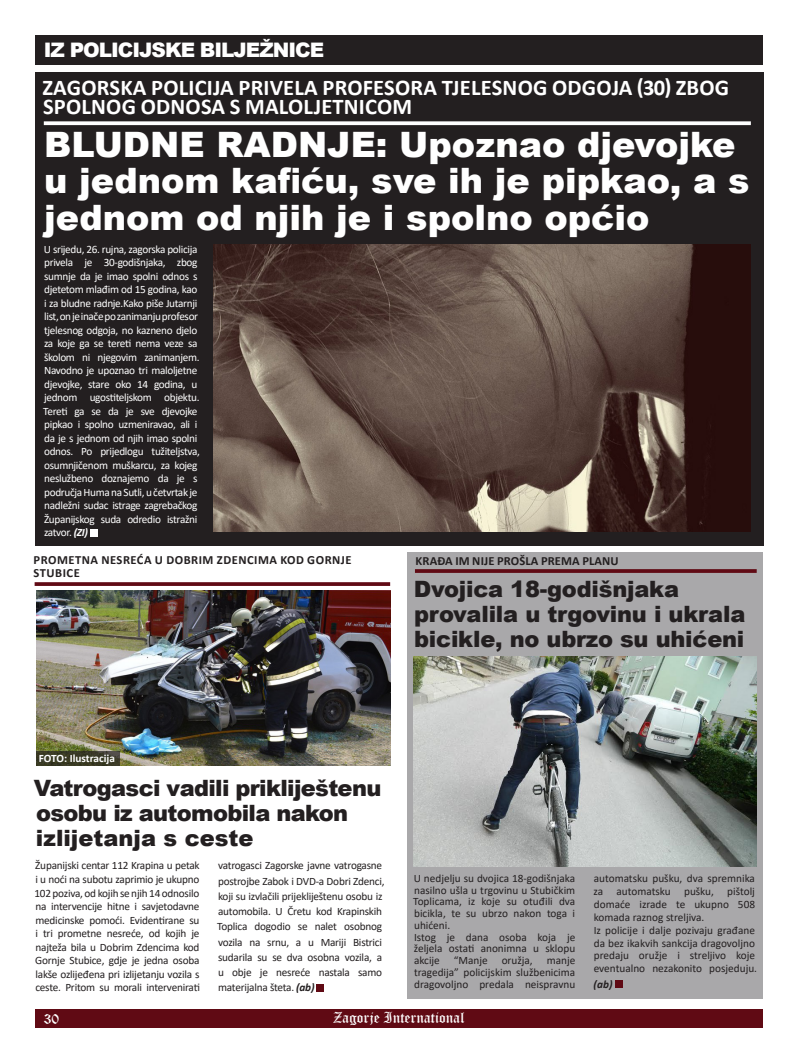
<style>
.page{position:relative;width:798px;height:1063px;background:#fff}
.page>*{position:absolute;margin:0;border:0;box-sizing:border-box;transform-origin:0 0}
.t1{font:900 35px/36.2px "Arial";color:#fff}
.t2{font:700 22.5px/18.8px "Calibri";letter-spacing:.01em;color:#fff}
.t3{font:900 22.5px/25px "Arial";letter-spacing:-.01em;color:#231f20}
.t4{font:900 22.5px/25px "Arial";letter-spacing:-.03em;color:#231f20}
.t5{font:900 20px "Arial";letter-spacing:-.05em;color:#fff}
.t6{font:15px "Old English Text";color:#fff}
.t7{font:700 12.5px/12.5px "Calibri";letter-spacing:.04em;color:#231f20}
.t8{font:700 12.5px "Calibri";letter-spacing:.01em;color:#231f20}
.t9{font:11.25px/13.5px "Calibri";letter-spacing:-.02em;color:#231f20;text-align:justify}
.t10{font:11.25px/13.5px "Calibri";letter-spacing:-.03em;color:#fff}
.t11{font:11.25px/12.9px "Calibri";color:#231f20}
.t12{font:700 11.25px "Calibri";color:#fff}
.t13{font:italic 700 11.25px "Calibri";color:#231f20}
.s1{font-weight:700;font-style:italic}
</style>
<div class="page">
<div style="left:35px;top:1009px;width:727px;height:19px;background:#600a14"></div>
<div style="left:407px;top:552px;width:355px;height:447px;background:#a9a8aa"></div>
<div style="left:35px;top:73px;width:728px;height:473px;background:#231f20"></div>
<div style="left:35px;top:35px;width:727px;height:30px;background:#231f20"></div>
<div style="left:316px;top:984px;width:7px;height:7px;background:#600a14"></div>
<svg style="left:415px;top:569px;width:341px;height:4px"></svg>
<div style="left:615px;top:980px;width:7px;height:8px;background:#600a14"></div>
<svg style="left:35px;top:582px;width:355px;height:4px"></svg>
<img style="left:36px;top:591px;width:354px;height:175px">
<svg style="left:44px;top:121px;width:706px;height:4px;background:#ebebeb"></svg>
<div style="left:90px;top:529px;width:7px;height:7px;background:#fff"></div>
<img style="left:413px;top:657px;width:343px;height:209px">
<img style="left:213px;top:244px;width:537px;height:287px">
<svg style="left:36px;top:752px;width:84px;height:14px"></svg>
<p class="t5" style="left:44px;top:36px;width:282px">IZ POLICIJSKE BILJEŽNICE</p>
<p class="t2" style="left:42px;top:78px;width:688px">ZAGORSKA POLICIJA PRIVELA PROFESORA TJELESNOG ODGOJA (30) ZBOG<br>SPOLNOG ODNOSA S MALOLJETNICOM</p>
<p class="t1" style="left:44px;top:125px;width:706px">BLUDNE RADNJE: Upoznao djevojke u jednom kafiću, sve ih je pipkao, a s jednom od njih je i spolno općio</p>
<p class="t10" style="left:43px;top:242px;width:158px">U srijedu, 26. rujna, zagorska policija privela je 30-godišnjaka, zbog sumnje da je imao spolni odnos s djetetom mlađim od 15 godina, kao i za bludne radnje.Kako piše Jutarnji list, on je inače po zanimanju profesor tjelesnog odgoja, no kazneno djelo za koje ga se tereti nema veze sa školom ni njegovim zanimanjem.<br>Navodno je upoznao tri maloljetne djevojke, stare oko 14 godina, u jednom ugostiteljskom objektu.<br>Tereti ga se da je sve djevojke pipkao i spolno uzmeniravao, ali i da je s jednom od njih imao spolni odnos. Po prijedlogu tužiteljstva, osumnjičenom muškarcu, za kojeg neslužbeno doznajemo da je s područja Huma na Sutli, u četvrtak je nadležni sudac istrage zagrebačkog<br>Županijskog suda odredio istražni zatvor. <span class="s1">(ZI)</span></p>
<p class="t7" style="left:34px;top:554px;width:319px">PROMETNA NESREĆA U DOBRIM ZDENCIMA KOD GORNJE<br>STUBICE</p>
<p class="t8" style="left:415px;top:552px;width:204px">KRAĐA IM NIJE PROŠLA PREMA PLANU</p>
<p class="t3" style="left:413px;top:576px;width:333px">Dvojica 18-godišnjaka provalila u trgovinu i ukrala bicikle, no ubrzo su uhićeni</p>
<p class="t12" style="left:39px;top:751px;width:78px">FOTO: Ilustracija</p>
<p class="t4" style="left:34px;top:774px;width:349px">Vatrogasci vadili prikliještenu osobu iz automobila nakon izlijetanja s ceste</p>
<p class="t9" style="left:34px;top:859px;width:167px">Županijski centar 112 Krapina u petak i u noći na subotu zaprimio je ukupno 102 poziva, od kojih se njih 14 odnosilo na intervencije hitne i savjetodavne medicinske pomoći. Evidentirane su i tri prometne nesreće, od kojih je najteža bila u Dobrim Zdencima kod Gornje Stubice, gdje je jedna osoba lakše ozlijeđena pri izlijetanju vozila s ceste. Pritom su morali intervenirati</p>
<p class="t9" style="left:217px;top:858px;width:169px;line-height:15.2px;text-align:left">vatrogasci Zagorske javne vatrogasne postrojbe Zabok i DVD-a Dobri Zdenci, koji su izvlačili prijekliještenu osobu iz automobila. U Čretu kod Krapinskih Toplica dogodio se nalet osobnog vozila na srnu, a u Mariji Bistrici sudarila su se dva osobna vozila, a u obje je nesreće nastala samo materijalna šteta. <span class="s1">(ab)</span></p>
<p class="t9" style="left:413px;top:872px;width:163px;line-height:11.8px">U nedjelju su dvojica 18-godišnjaka nasilno ušla u trgovinu u Stubičkim Toplicama, iz koje su otuđili dva bicikla, te su ubrzo nakon toga i uhićeni.</p>
<p class="t9" style="left:414px;top:931px;width:163px;line-height:11.8px">Istog je dana osoba koja je željela ostati anonimna u sklopu akcije “Manje oružja, manje tragedija” policijskim službenicima dragovoljno predala neispravnu</p>
<p class="t9" style="left:593px;top:871px;width:163px;line-height:12.9px">automatsku pušku, dva spremnika za automatsku pušku, pištolj domaće izrade te ukupno 508 komada raznog streljiva.</p>
<p class="t11" style="left:593px;top:923px;width:165px">Iz policije i dalje pozivaju građane da bez ikakvih sankcija dragovoljno predaju oružje i streljivo koje eventualno nezakonito posjeduju.</p>
<p class="t13" style="left:593px;top:976px;width:20px">(ab)</p>
<h3 class="t6" style="left:44px;top:1009px;width:17px">30</h3>
<h3 class="t6" style="left:333px;top:1008px;width:133px">Zagorje International</h3>
</div>
